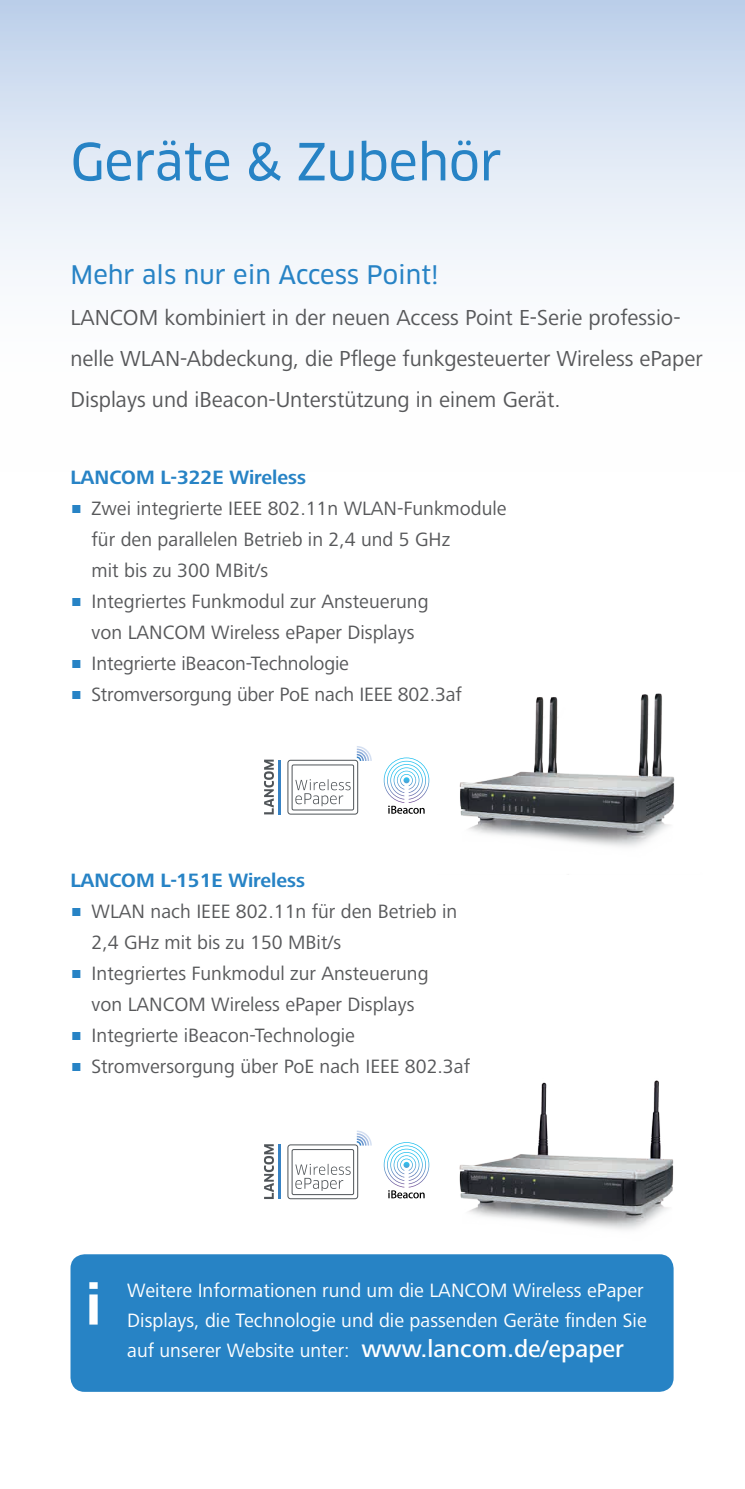
<style>
.page{position:relative;width:745px;height:1489px;background:#fff}
.page>*{position:absolute;margin:0;border:0;box-sizing:border-box;transform-origin:0 0}
.t1{font:700 60px "Frutiger Next LT";color:#fff}
.t2{font:50px "Clan OT News";color:#2783c5}
.t3{font:25px "Clan OT News";color:#2783c5}
.t4{font:22.5px/41.2px "Frutiger Next LT";color:#57585a}
.t5{font:20px "Frutiger Next LT";color:#57585a}
.t6{font:20px/30px "Frutiger Next LT";color:#fff}
.t7{font:700 20px "Frutiger Next LT";color:#2783c5}
.s1{font-family:"LCS Signs";color:#2783c5}
.s2{font-weight:500;font-size:25px}
</style>
<div class="page">
<div style="left:0;top:0;width:744px;height:471px;background:linear-gradient(to bottom,#c6d7ed,#fff)"></div>
<img style="left:459px;top:693px;width:216px;height:154px">
<img style="left:459px;top:1080px;width:215px;height:176px">
<svg style="left:383px;top:757px;width:46px;height:56px"></svg>
<svg style="left:264px;top:759px;width:10px;height:55px"></svg>
<hr style="left:278px;top:759px;width:2px;height:55px;background:#3782c4">
<svg style="left:295px;top:779px;width:55px;height:27px"></svg>
<svg style="left:356px;top:746px;width:15px;height:15px"></svg>
<div style="left:287px;top:760px;width:70px;height:54px;border:1px solid #4f5458;border-radius:3px"></div>
<div style="left:291px;top:764px;width:63px;height:46px;border:1px solid #4f5458;border-radius:2px"></div>
<svg style="left:383px;top:1142px;width:46px;height:56px"></svg>
<svg style="left:264px;top:1144px;width:10px;height:54px"></svg>
<hr style="left:278px;top:1144px;width:2px;height:54px;background:#3782c4">
<svg style="left:295px;top:1163px;width:55px;height:27px"></svg>
<svg style="left:356px;top:1130px;width:15px;height:15px"></svg>
<div style="left:287px;top:1144px;width:70px;height:54px;border:1px solid #4f5458;border-radius:3px"></div>
<div style="left:291px;top:1149px;width:63px;height:45px;border:1px solid #4f5458;border-radius:2px"></div>
<div style="left:70px;top:1254px;width:603px;height:137px;background:#2783c5;border-radius:14px"></div>
<h2 class="t2" style="left:70px;top:132px;width:433px">Geräte &amp; Zubehör</h2>
<p class="t3" style="left:70px;top:259px;width:369px">Mehr als nur ein Access Point!</p>
<p class="t4" style="left:70px;top:297px;width:633px">LANCOM kombiniert in der neuen Access Point E-Serie professio&shy;nelle WLAN-Abdeckung, die Pflege funkgesteuerter Wireless ePaper<br>Displays und iBeacon-Unterstützung in einem Gerät.</p>
<p class="t7" style="left:70px;top:466px;width:237px">LANCOM L-322E Wireless</p>
<p class="t5" style="left:70px;top:497px;width:437px"><span class="s1">1</span> Zwei integrierte IEEE 802.11n WLAN-Funkmodule</p>
<p class="t5" style="left:92px;top:528px;width:360px">für den parallelen Betrieb in 2,4 und 5 GHz</p>
<p class="t5" style="left:92px;top:559px;width:178px">mit bis zu 300 MBit/s</p>
<p class="t5" style="left:70px;top:590px;width:359px"><span class="s1">1</span> Integriertes Funkmodul zur Ansteuerung</p>
<p class="t5" style="left:92px;top:621px;width:324px">von LANCOM Wireless ePaper Displays</p>
<p class="t5" style="left:70px;top:652px;width:280px"><span class="s1">1</span> Integrierte iBeacon-Technologie</p>
<p class="t5" style="left:70px;top:683px;width:392px"><span class="s1">1</span> Stromversorgung über PoE nach IEEE 802.3af</p>
<p class="t7" style="left:70px;top:869px;width:236px">LANCOM L-151E Wireless</p>
<p class="t5" style="left:70px;top:900px;width:388px"><span class="s1">1</span> WLAN nach IEEE 802.11n für den Betrieb in</p>
<p class="t5" style="left:92px;top:931px;width:251px">2,4 GHz mit bis zu 150 MBit/s</p>
<p class="t5" style="left:70px;top:962px;width:359px"><span class="s1">1</span> Integriertes Funkmodul zur Ansteuerung</p>
<p class="t5" style="left:92px;top:993px;width:324px">von LANCOM Wireless ePaper Displays</p>
<p class="t5" style="left:70px;top:1024px;width:286px"><span class="s1">1</span> Integrierte iBeacon-Technologie</p>
<p class="t5" style="left:70px;top:1055px;width:401px"><span class="s1">1</span> Stromversorgung über PoE nach IEEE 802.3af</p>
<h1 class="t1" style="left:85px;top:1270px;width:17px">i</h1>
<p class="t6" style="left:127px;top:1275px;width:520px">Weitere Informationen rund um die LANCOM Wireless ePaper<br>Displays, die Technologie und die passenden Geräte finden Sie auf unserer Website unter: <span class="s2">www.lancom.de/epaper</span></p>
</div>
